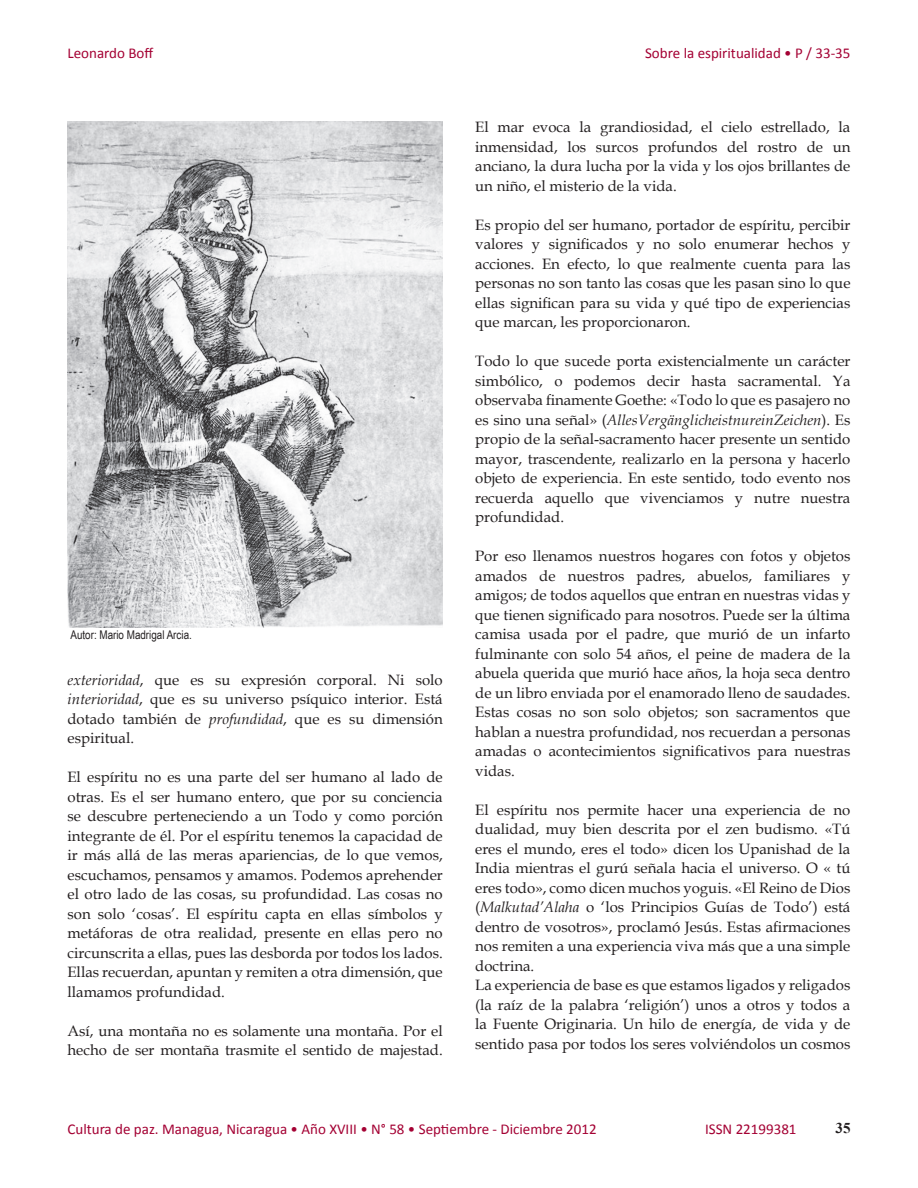
<style>
.page{position:relative;width:918px;height:1188px;background:#fff}
.page>*{position:absolute;margin:0;border:0;box-sizing:border-box;transform-origin:0 0}
.t1{font:15px/19.5px "Book Antiqua";color:#231f20;text-align:justify}
.t2{font:15px "Calibri";color:#a40133}
.t3{font:700 15px "Times New Roman";color:#231f20}
.t4{font:12px "Arial Narrow";color:#231f20}
.s1{font-style:italic}
</style>
<div class="page">
<img style="left:68px;top:122px;width:375px;height:505px">
<p class="t2" style="left:68px;top:44px;width:87px">Leonardo Boff</p>
<p class="t2" style="left:645px;top:44px;width:207px">Sobre la espiritualidad • P / 33-35</p>
<p class="t4" style="left:70px;top:626px;width:123px">Autor: Mario Madrigal Arcia.</p>
<p class="t1" style="left:68px;top:670px;width:377px"><span class="s1">exterioridad</span>, que es su expresión corporal. Ni solo <span class="s1">interioridad</span>, que es su universo psíquico interior. Está dotado también de <span class="s1">profundidad</span>, que es su dimensión espiritual.</p>
<p class="t1" style="left:68px;top:767px;width:377px">El espíritu no es una parte del ser humano al lado de otras. Es el ser humano entero, que por su conciencia se descubre perteneciendo a un Todo y como porción integrante de él. Por el espíritu tenemos la capacidad de ir más allá de las meras apariencias, de lo que vemos, escuchamos, pensamos y amamos. Podemos aprehender el otro lado de las cosas, su profundidad. Las cosas no son solo ‘cosas’. El espíritu capta en ellas símbolos y metáforas de otra realidad, presente en ellas pero no circunscrita a ellas, pues las desborda por todos los lados.<br>Ellas recuerdan, apuntan y remiten a otra dimensión, que llamamos profundidad.</p>
<p class="t1" style="left:68px;top:1021px;width:377px">Así, una montaña no es solamente una montaña. Por el hecho de ser montaña trasmite el sentido de majestad.</p>
<p class="t1" style="left:475px;top:117px;width:377px">El mar evoca la grandiosidad, el cielo estrellado, la inmensidad, los surcos profundos del rostro de un anciano, la dura lucha por la vida y los ojos brillantes de un niño, el misterio de la vida.</p>
<p class="t1" style="left:475px;top:215px;width:377px">Es propio del ser humano, portador de espíritu, percibir valores y significados y no solo enumerar hechos y acciones. En efecto, lo que realmente cuenta para las personas no son tanto las cosas que les pasan sino lo que ellas significan para su vida y qué tipo de experiencias que marcan, les proporcionaron.</p>
<p class="t1" style="left:475px;top:351px;width:377px">Todo lo que sucede porta existencialmente un carácter simbólico, o podemos decir hasta sacramental. Ya observaba finamente Goethe: «Todo lo que es pasajero no es sino una señal» (<span class="s1">AllesVergänglicheistnureinZeichen</span>). Es propio de la señal-sacramento hacer presente un sentido mayor, trascendente, realizarlo en la persona y hacerlo objeto de experiencia. En este sentido, todo evento nos recuerda aquello que vivenciamos y nutre nuestra profundidad.</p>
<p class="t1" style="left:475px;top:546px;width:377px">Por eso llenamos nuestros hogares con fotos y objetos amados de nuestros padres, abuelos, familiares y amigos; de todos aquellos que entran en nuestras vidas y que tienen significado para nosotros. Puede ser la última camisa usada por el padre, que murió de un infarto fulminante con solo 54 años, el peine de madera de la abuela querida que murió hace años, la hoja seca dentro de un libro enviada por el enamorado lleno de saudades.<br>Estas cosas no son solo objetos; son sacramentos que hablan a nuestra profundidad, nos recuerdan a personas amadas o acontecimientos significativos para nuestras vidas.</p>
<p class="t1" style="left:475px;top:800px;width:377px;text-align:left">El espíritu nos permite hacer una experiencia de no dualidad, muy bien descrita por el zen budismo. «Tú eres el mundo, eres el todo» dicen los Upanishad de la India mientras el gurú señala hacia el universo. O « tú eres todo», como dicen muchos yoguis. «El Reino de Dios (<span class="s1">Malkutad’Alaha</span> o ‘los Principios Guías de Todo’) está dentro de vosotros», proclamó Jesús. Estas afirmaciones nos remiten a una experiencia viva más que a una simple doctrina.<br>La experiencia de base es que estamos ligados y religados (la raíz de la palabra ‘religión’) unos a otros y todos a la Fuente Originaria. Un hilo de energía, de vida y de sentido pasa por todos los seres volviéndolos un cosmos</p>
<p class="t2" style="left:68px;top:1120px;width:531px">Cultura de paz. Managua, Nicaragua • Año XVIII • N° 58 • Septiembre - Diciembre 2012</p>
<p class="t2" style="left:705px;top:1120px;width:93px">ISSN 22199381</p>
<p class="t3" style="left:836px;top:1117px;width:16px">35</p>
</div>
